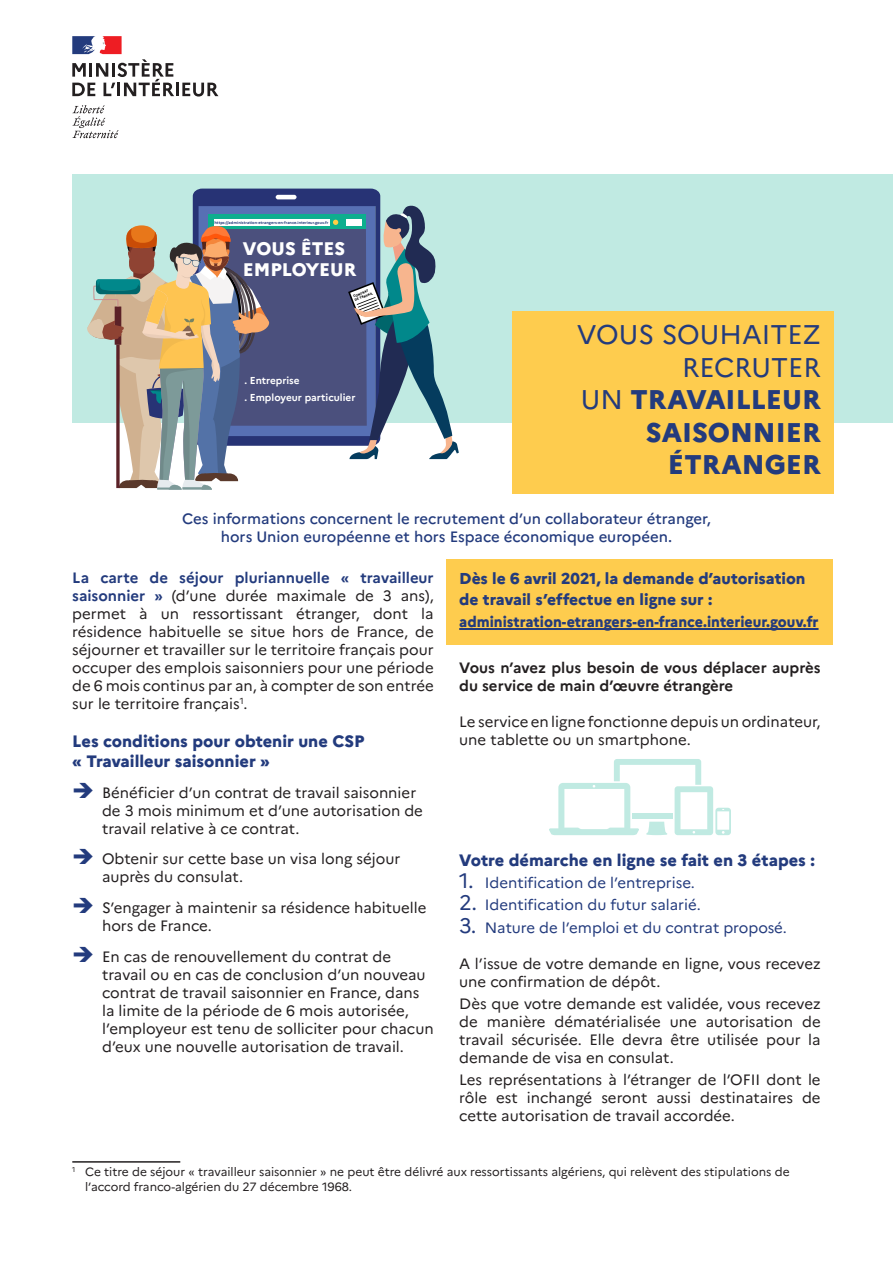
<style>
.page{position:relative;width:893px;height:1263px;background:#fff}
.page>*{position:absolute;margin:0;border:0;box-sizing:border-box;transform-origin:0 0}
.TITRE{font:800 27px/32.4px "Marianne";color:#233b7d;text-align:right}
.t1{font:800 18.15px/21.1px "Marianne";color:#fff}
.t2{font:800 16.5px/19.8px "Marianne";color:#233b7d}
.Fond_jaune{font:800 15.75px/21.6px "Marianne";color:#233b7d}
.t3{font:15px/18px "Marianne";color:#231f20}
.t4{font:500 15px/18px "Marianne";color:#233b7d;text-align:center}
.t5{font:15px "Marianne";color:#233b7d}
.t6{font:700 15px/18px "Marianne";color:#231f20}
.Fond_jaune-2{font:800 15px "Marianne";color:#233b7d;scale:.96 1}
.note_bas_page{font:12px/14.4px "Marianne";color:#231f20}
.t7{font:700 10.05px "Marianne";color:#fff}
.t8{font:700 4.05px "Marianne";color:#233b7d}
.t9{font:800 3.15px/3.8px "Marianne";color:#000}
.s1{font-weight:400}
.s2{font-weight:700;color:#233b7d}
.s3{font-size:21px}
</style>
<div class="page">
<div style="left:72px;top:174px;width:821px;height:249px;background:#c0eae2"></div>
<div style="left:193px;top:189px;width:187px;height:15px;background:#273375"></div>
<hr style="left:276px;top:195px;width:21px;height:4px;background:#fff;border-radius:2px">
<svg style="left:87px;top:204px;width:372px;height:286px"></svg>
<hr style="left:72px;top:1161px;width:108px;height:2px;background:#231f20">
<div style="left:446px;top:559px;width:387px;height:85px;background:#fecc4e"></div>
<hr style="left:459px;top:628px;width:359px;height:2px;background:#233b7d">
<svg style="left:549px;top:759px;width:182px;height:76px"></svg>
<div style="left:632px;top:813px;width:41px;height:6px;background:#c0eae2"></div>
<div style="left:512px;top:311px;width:321px;height:182px;background:#fecc4e"></div>
<svg style="left:72px;top:105px;width:47px;height:33px"></svg>
<svg style="left:72px;top:36px;width:146px;height:61px"></svg>
<p class="t8" style="left:214px;top:220px;width:116px">https://administration-etrangers-en-france.interieur.gouv.fr</p>
<p class="t1" style="left:243px;top:238px;width:115px">VOUS ÊTES<br>EMPLOYEUR</p>
<p class="t9" style="left:353px;top:295px;width:21px;rotate:-21deg">CONTRAT<br>DE TRAVAIL</p>
<p class="TITRE" style="left:577px;top:319px;width:245px"><span class="s1">VOUS SOUHAITEZ<br>RECRUTER<br>UN</span> TRAVAILLEUR<br>SAISONNIER<br>ÉTRANGER</p>
<p class="t4" style="left:182px;top:509px;width:530px">Ces informations concernent le recrutement d’un collaborateur étranger, hors Union européenne et hors Espace économique européen.</p>
<p class="t7" style="left:244px;top:374px;width:57px">. Entreprise</p>
<p class="t7" style="left:244px;top:392px;width:113px">. Employeur particulier</p>
<p class="t3" style="left:72px;top:569px;width:363px;text-align:justify"><span class="s2">La carte de séjour pluriannuelle « travailleur saisonnier »</span> (d’une durée maximale de 3 ans), permet à un ressortissant étranger, dont la résidence habituelle se situe hors de France, de séjourner et travailler sur le territoire français pour occuper des emplois saisonniers pour une période de 6 mois continus par an, à compter de son entrée sur le territoire français<sup>1</sup>.</p>
<p class="t2" style="left:72px;top:731px;width:294px">Les conditions pour obtenir une CSP « Travailleur saisonnier »</p>
<p class="t3" style="left:102px;top:783px;width:322px">Bénéficier d’un contrat de travail saisonnier de 3 mois minimum et d’une autorisation de travail relative à ce contrat.</p>
<p class="t3" style="left:102px;top:850px;width:300px">Obtenir sur cette base un visa long séjour auprès du consulat.</p>
<p class="t3" style="left:102px;top:899px;width:326px">S’engager à maintenir sa résidence habituelle hors de France.</p>
<p class="t3" style="left:102px;top:947px;width:333px">En cas de renouvellement du contrat de travail ou en cas de conclusion d’un nouveau contrat de travail saisonnier en France, dans la limite de la période de 6 mois autorisée, l’employeur est tenu de solliciter pour chacun d’eux une nouvelle autorisation de travail.</p>
<p class="Fond_jaune" style="left:459px;top:567px;width:348px">Dès le 6 avril 2021, la demande d’autorisation de travail s’effectue en ligne sur :</p>
<p class="Fond_jaune-2" style="left:459px;top:612px;width:376px">administration-etrangers-en-france.interieur.gouv.fr</p>
<p class="t6" style="left:459px;top:659px;width:363px">Vous n’avez plus besoin de vous déplacer auprès du service de main d’œuvre étrangère</p>
<p class="t3" style="left:459px;top:713px;width:363px">Le service en ligne fonctionne depuis un ordinateur, une tablette ou un smartphone.</p>
<p class="t2" style="left:459px;top:850px;width:357px">Votre démarche en ligne se fait en 3 étapes :</p>
<p class="t5" style="left:459px;top:873px;width:237px"><span class="s3">1.</span> Identification de l’entreprise.</p>
<p class="t5" style="left:459px;top:896px;width:243px"><span class="s3">2.</span> Identification du futur salarié.</p>
<p class="t5" style="left:459px;top:918px;width:329px"><span class="s3">3.</span> Nature de l’emploi et du contrat proposé.</p>
<p class="t3" style="left:459px;top:954px;width:363px">A l’issue de votre demande en ligne, vous recevez une confirmation de dépôt.</p>
<p class="t3" style="left:459px;top:994px;width:363px;text-align:justify">Dès que votre demande est validée, vous recevez de manière dématérialisée une autorisation de travail sécurisée. Elle devra être utilisée pour la demande de visa en consulat.</p>
<p class="t3" style="left:459px;top:1071px;width:363px;text-align:justify">Les représentations à l’étranger de l’OFII dont le rôle est inchangé seront aussi destinataires de cette autorisation de travail accordée.</p>
<p class="note_bas_page" style="left:85px;top:1165px;width:706px;text-indent:-13px"><sup>1</sup> Ce titre de séjour « travailleur saisonnier » ne peut être délivré aux ressortissants algériens, qui relèvent des stipulations de l’accord franco-algérien du 27 décembre 1968.</p>
</div>
